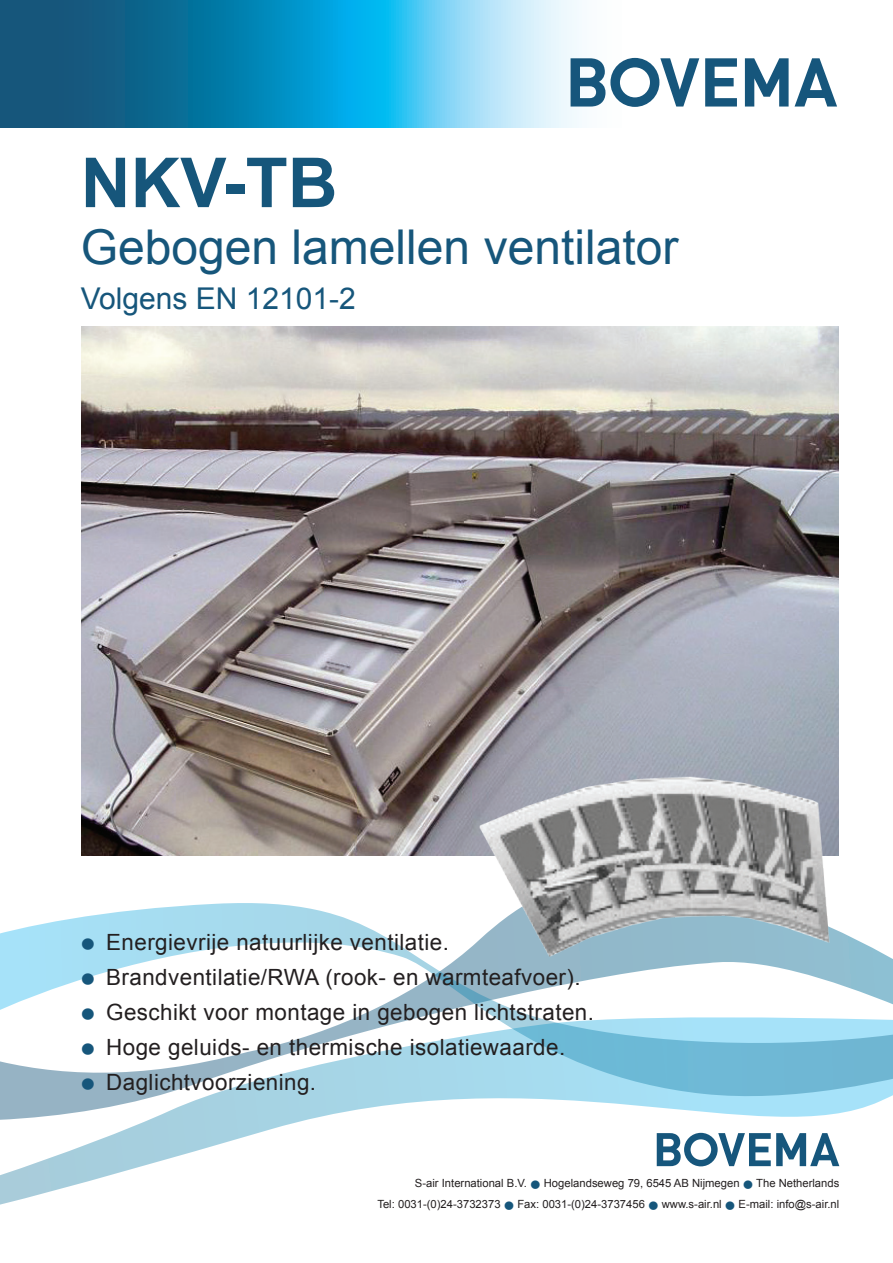
<style>
.page{position:relative;width:893px;height:1263px;background:#fff}
.page>*{position:absolute;margin:0;border:0;box-sizing:border-box;transform-origin:0 0}
.t1{font:700 69px "Arial";color:#16567b}
.t2{font:48px "Arial";color:#16567b}
.t3{font:30px "Arial";color:#16567b}
.t4{font:22.35px "Arial";letter-spacing:.02em;color:#231f20}
.t5{font:11.25px "Arial";color:#231f20}
.s1{font-weight:700;font-size:40.5px;color:#16567b}
.s2{font-weight:700;font-size:30px;color:#16567b}
</style>
<div class="page">
<svg style="left:0;top:1152px;width:840px;height:53px"></svg>
<svg style="left:67px;top:1130px;width:636px;height:22px"></svg>
<svg style="left:0;top:1105px;width:870px;height:25px"></svg>
<svg style="left:0;top:903px;width:893px;height:202px"></svg>
<img style="left:82px;top:326px;width:757px;height:530px">
<svg style="left:0;top:0;width:637px;height:128px;background:#44a0c5"></svg>
<svg style="left:571px;top:58px;width:128px;height:49px"></svg>
<svg style="left:705px;top:58px;width:32px;height:49px"></svg>
<svg style="left:745px;top:58px;width:44px;height:49px"></svg>
<svg style="left:795px;top:58px;width:42px;height:49px"></svg>
<img style="left:476px;top:769px;width:358px;height:191px">
<svg style="left:657px;top:1133px;width:182px;height:33px"></svg>
<p class="t1" style="left:81px;top:137px;width:258px">NKV-TB</p>
<p class="t2" style="left:81px;top:216px;width:599px">Gebogen lamellen ventilator</p>
<p class="t3" style="left:81px;top:279px;width:277px">Volgens EN 12101-2</p>
<p class="t4" style="left:81px;top:928px;width:370px"><span class="s1">•</span> Energievrije natuurlijke ventilatie.</p>
<p class="t4" style="left:81px;top:963px;width:501px"><span class="s1">•</span> Brandventilatie/RWA (rook- en warmteafvoer).</p>
<p class="t4" style="left:81px;top:998px;width:515px"><span class="s1">•</span> Geschikt voor montage in gebogen lichtstraten.</p>
<p class="t4" style="left:81px;top:1033px;width:486px"><span class="s1">•</span> Hoge geluids- en thermische isolatiewaarde.</p>
<p class="t4" style="left:81px;top:1068px;width:237px"><span class="s1">•</span> Daglichtvoorziening.</p>
<p class="t5" style="left:415px;top:1175px;width:426px">S-air International B.V. <span class="s2">•</span> Hogelandseweg 79, 6545 AB Nijmegen <span class="s2">•</span> The Netherlands</p>
<p class="t5" style="left:377px;top:1196px;width:463px">Tel: 0031-(0)24-3732373 <span class="s2">•</span> Fax: 0031-(0)24-3737456 <span class="s2">•</span> www.s-air.nl <span class="s2">•</span> E-mail: info@s-air.nl</p>
</div>
